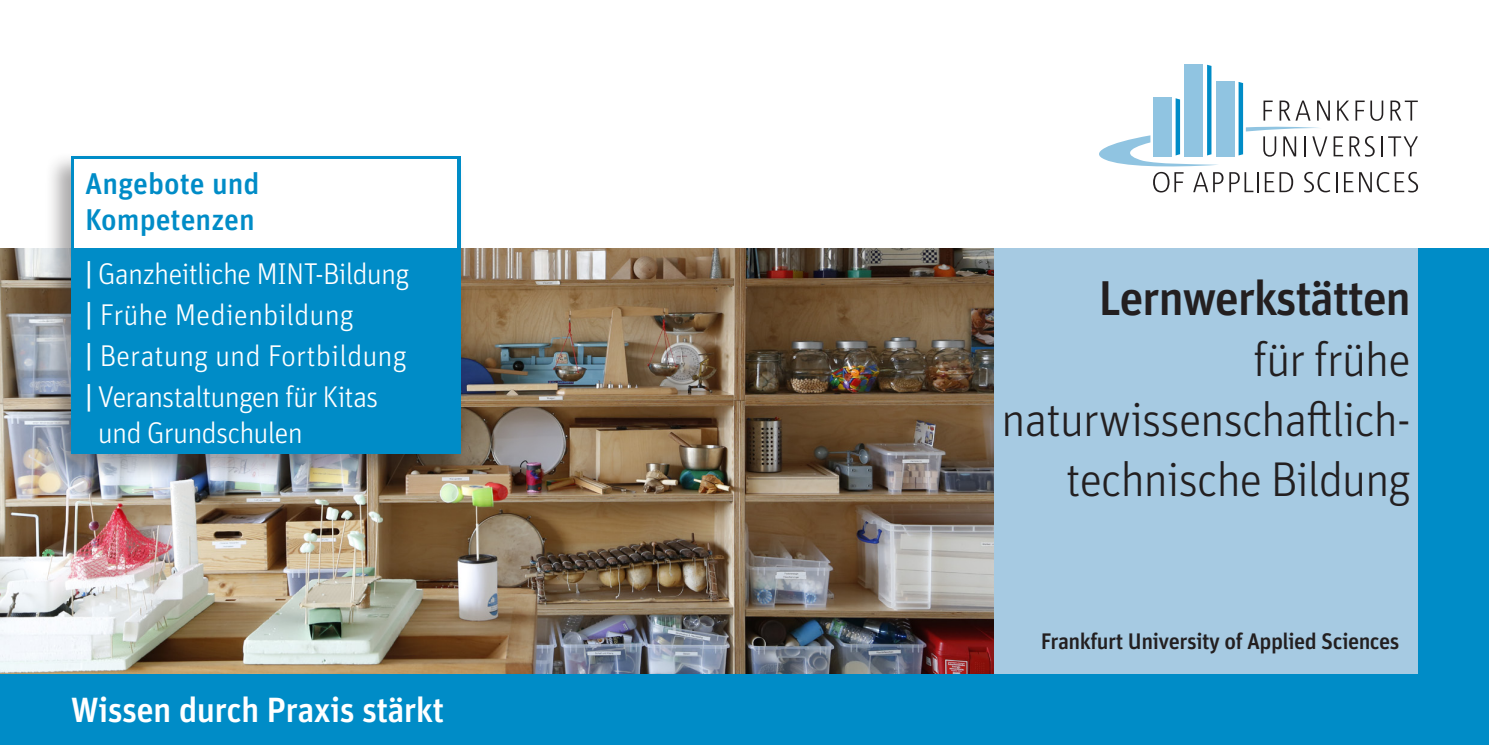
<style>
.page{position:relative;width:1489px;height:745px;background:#fff}
.page>*{position:absolute;margin:0;border:0;box-sizing:border-box;transform-origin:0 0}
.t1{font:300 48.75px/60px "Unit Pro";letter-spacing:-.03em;color:#231f20;text-align:right}
.t2{font:500 48.75px "Unit Pro";letter-spacing:-.03em;color:#231f20}
.t3{font:500 35px "Unit Pro";letter-spacing:-.02em;color:#fff}
.t4{font:300 30px/40.8px "Unit Pro";letter-spacing:-.03em;color:#fff}
.t5{font:500 30px/36px "Unit Pro";color:#008cc7}
.t6{font:500 22.5px "Unit Pro";letter-spacing:-.025em;color:#231f20}
.s1{font-weight:500}
</style>
<div class="page">
<div style="left:0;top:248px;width:1488px;height:496px;background:#a6cae2"></div>
<img style="left:0;top:248px;width:993px;height:425px">
<div style="left:45px;top:152px;width:421px;height:327px;background:#231f20;opacity:.38"></div>
<div style="left:71px;top:156px;width:390px;height:298px;background:#008cc7"></div>
<div style="left:74px;top:159px;width:383px;height:89px;background:#fff"></div>
<svg style="left:1229px;top:172px;width:24px;height:20px"></svg>
<hr style="left:1256px;top:172px;width:2px;height:20px;background:#231f20">
<svg style="left:1264px;top:172px;width:28px;height:20px"></svg>
<svg style="left:1304px;top:172px;width:26px;height:20px"></svg>
<hr style="left:1335px;top:172px;width:2px;height:20px;background:#231f20">
<svg style="left:1344px;top:172px;width:73px;height:20px"></svg>
<div style="left:1184px;top:64px;width:19px;height:92px;background:#90c4e1"></div>
<div style="left:1215px;top:81px;width:19px;height:75px;background:#90c4e1"></div>
<svg style="left:1238px;top:82px;width:179px;height:74px"></svg>
<svg style="left:1099px;top:65px;width:124px;height:127px"></svg>
<div style="left:0;top:673px;width:1488px;height:71px;background:#008cc7"></div>
<div style="left:1417px;top:248px;width:71px;height:496px;background:#008cc7"></div>
<p class="t5" style="left:85px;top:164px;width:176px">Angebote und<br>Kompetenzen</p>
<p class="t4" style="left:85px;top:253px;width:326px"><span class="s1">|</span> Ganzheitliche MINT-Bildung <span class="s1">|</span> Frühe Medienbildung<br><span class="s1">|</span> Beratung und Fortbildung <span class="s1">|</span> Veranstaltungen für Kitas</p>
<p class="t4" style="left:98px;top:411px;width:206px">und Grundschulen</p>
<p class="t3" style="left:71px;top:684px;width:375px">Wissen durch Praxis stärkt</p>
<h1 class="t2" style="left:1098px;top:263px;width:314px">Lernwerkstätten</h1>
<h1 class="t1" style="left:1001px;top:327px;width:411px">für frühe naturwissenschaftlich&shy;technische Bildung</h1>
<p class="t6" style="left:1040px;top:624px;width:360px">Frankfurt University of Applied Sciences</p>
</div>
